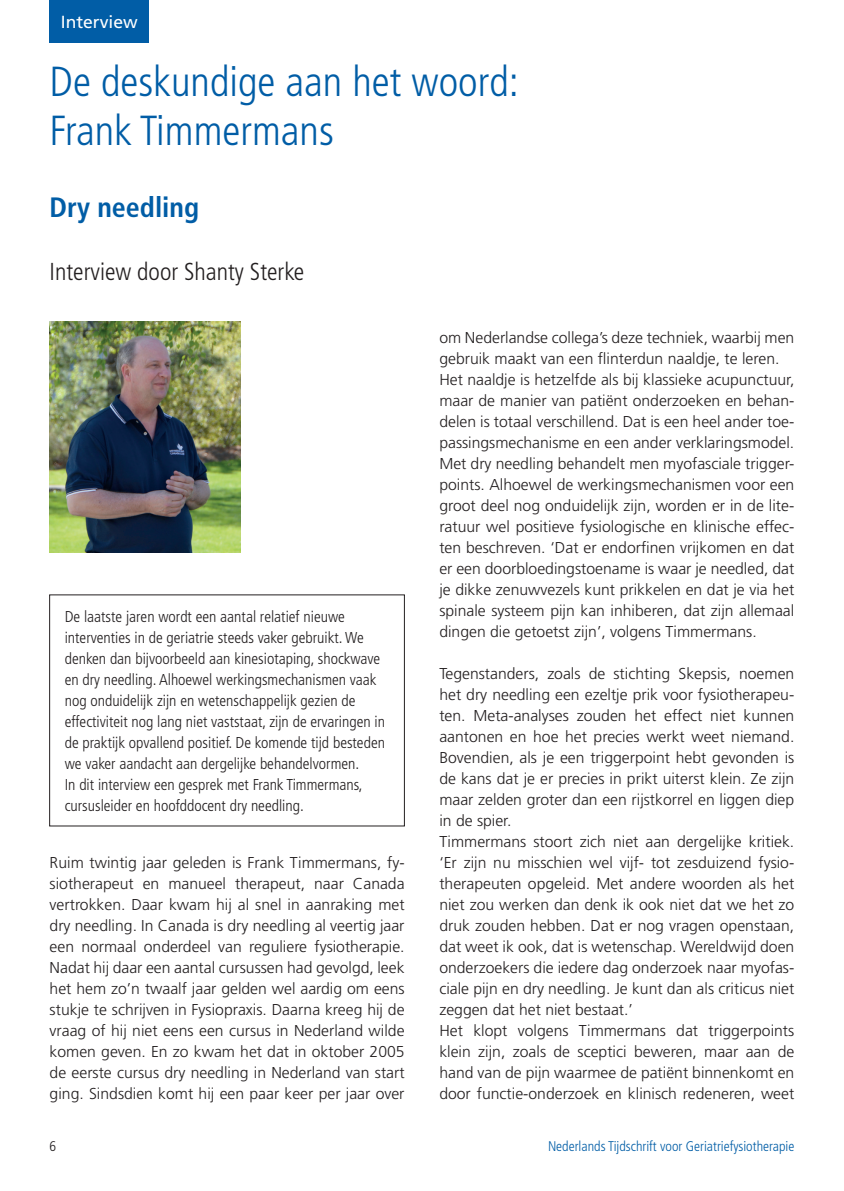
<style>
.page{position:relative;width:844px;height:1191px;background:#fff}
.page>*{position:absolute;margin:0;border:0;box-sizing:border-box;transform-origin:0 0}
.t1{font:300 condensed 42px/49px "Frutiger";color:#015da6}
.t2{font:700 condensed 28px "Frutiger";color:#015da6}
.t3{font:300 condensed 24.5px "Frutiger";color:#231f20}
.t4{font:17.5px "Frutiger";color:#fff}
.t5{font:300 15.75px/21px "Frutiger";color:#231f20}
.t6{font:300 condensed 15.75px/21px "Frutiger";color:#231f20}
.t7{font:300 condensed 14px "Frutiger";color:#015da6}
.t8{font:300 condensed 14px "Frutiger";color:#231f20}
</style>
<div class="page">
<div style="left:50px;top:0;width:99px;height:42px;background:#015da6"></div>
<img style="left:50px;top:321px;width:191px;height:231px">
<p class="t4" style="left:61px;top:12px;width:78px">Interview</p>
<h1 class="t1" style="left:50px;top:58px;width:470px">De deskundige aan het woord:<br>Frank Timmermans</h1>
<h2 class="t2" style="left:50px;top:190px;width:151px">Dry needling</h2>
<h3 class="t3" style="left:50px;top:257px;width:256px">Interview door Shanty Sterke</h3>
<p class="t6" style="left:65px;top:606px;width:322px">De laatste jaren wordt een aantal relatief nieuwe interventies in de geriatrie steeds vaker gebruikt. We denken dan bijvoorbeeld aan kinesiotaping, shockwave en dry needling. Alhoewel werkingsmechanismen vaak nog onduidelijk zijn en wetenschappelijk gezien de effectiviteit nog lang niet vaststaat, zijn de ervaringen in de praktijk opvallend positief. De komende tijd besteden we vaker aandacht aan dergelijke behandelvormen.<br>In dit interview een gesprek met Frank Timmermans, cursusleider en hoofddocent dry needling.</p>
<p class="t5" style="left:50px;top:852px;width:356px;text-align:justify">Ruim twintig jaar geleden is Frank Timmermans, fy&shy;siotherapeut en manueel therapeut, naar Canada vertrokken. Daar kwam hij al snel in aanraking met dry needling. In Canada is dry needling al veertig jaar een normaal onderdeel van reguliere fysiotherapie.<br>Nadat hij daar een aantal cursussen had gevolgd, leek het hem zo’n twaalf jaar gelden wel aardig om eens stukje te schrijven in Fysiopraxis. Daarna kreeg hij de vraag of hij niet eens een cursus in Nederland wilde komen geven. En zo kwam het dat in oktober 2005 de eerste cursus dry needling in Nederland van start ging. Sindsdien komt hij een paar keer per jaar over</p>
<p class="t5" style="left:439px;top:327px;width:356px">om Nederlandse collega’s deze techniek, waarbij men gebruik maakt van een flinterdun naaldje, te leren.<br>Het naaldje is hetzelfde als bij klassieke acupunctuur, maar de manier van patiënt onderzoeken en behan&shy;delen is totaal verschillend. Dat is een heel ander toe&shy;passingsmechanisme en een ander verklaringsmodel.<br>Met dry needling behandelt men myofasciale trigger&shy;points. Alhoewel de werkingsmechanismen voor een groot deel nog onduidelijk zijn, worden er in de lite&shy;ratuur wel positieve fysiologische en klinische effec&shy;ten beschreven. ‘Dat er endorfinen vrijkomen en dat er een doorbloedingstoename is waar je needled, dat je dikke zenuwvezels kunt prikkelen en dat je via het spinale systeem pijn kan inhiberen, dat zijn allemaal dingen die getoetst zijn’, volgens Timmermans.</p>
<p class="t5" style="left:439px;top:663px;width:356px">Tegenstanders, zoals de stichting Skepsis, noemen het dry needling een ezeltje prik voor fysiotherapeu&shy;ten. Meta-analyses zouden het effect niet kunnen aantonen en hoe het precies werkt weet niemand.<br>Bovendien, als je een triggerpoint hebt gevonden is de kans dat je er precies in prikt uiterst klein. Ze zijn maar zelden groter dan een rijstkorrel en liggen diep in de spier.<br>Timmermans stoort zich niet aan dergelijke kritiek. ‘Er zijn nu misschien wel vijf- tot zesduizend fysio&shy;therapeuten opgeleid. Met andere woorden als het niet zou werken dan denk ik ook niet dat we het zo druk zouden hebben. Dat er nog vragen openstaan, dat weet ik ook, dat is wetenschap. Wereldwijd doen onderzoekers die iedere dag onderzoek naar myofas&shy;ciale pijn en dry needling. Je kunt dan als criticus niet zeggen dat het niet bestaat.’<br>Het klopt volgens Timmermans dat triggerpoints klein zijn, zoals de sceptici beweren, maar aan de hand van de pijn waarmee de patiënt binnenkomt en door functie-onderzoek en klinisch redeneren, weet</p>
<p class="t8" style="left:50px;top:1138px;width:8px">6</p>
<p class="t7" style="left:548px;top:1138px;width:248px">Nederlands Tijdschrift voor Geriatriefysiotherapie</p>
</div>
